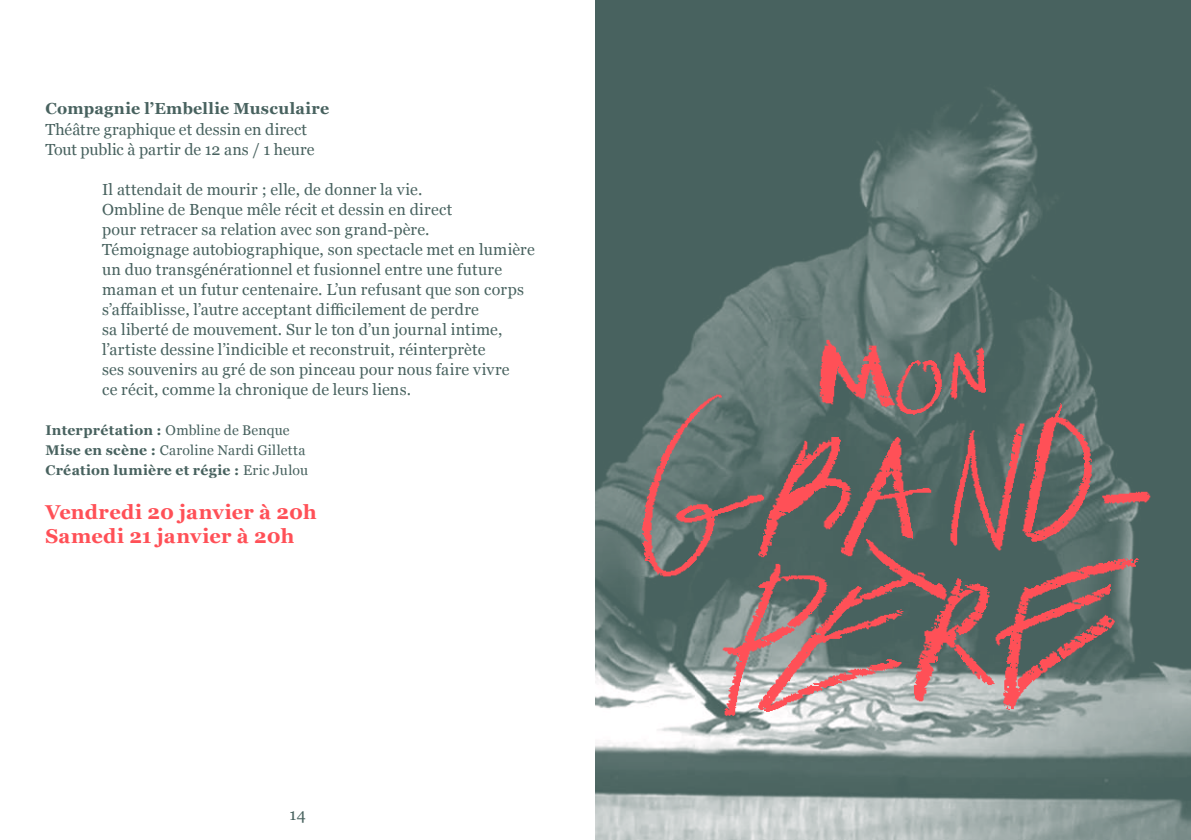
<style>
.page{position:relative;width:1191px;height:840px;background:#fff}
.page>*{position:absolute;margin:0;border:0;box-sizing:border-box;transform-origin:0 0}
.t1{font:700 20px/24px "Georgia";letter-spacing:.005em;color:#ff5057}
.t2{font:16px/20px "Georgia";letter-spacing:.01em;color:#48625f}
.t3{font:700 16px "Georgia";letter-spacing:.02em;color:#48625f}
.t4{font:700 14px/20px "Georgia";letter-spacing:.02em;color:#48625f}
.s1{font-weight:400}
</style>
<div class="page">
<img style="left:595px;top:0;width:596px;height:839px">
<img style="left:618px;top:337px;width:539px;height:398px">
<p class="t3" style="left:45px;top:97px;width:285px">Compagnie l’Embellie Musculaire</p>
<p class="t2" style="left:45px;top:118px;width:270px">Théâtre graphique et dessin en direct<br>Tout public à partir de 12 ans / 1 heure</p>
<p class="t2" style="left:102px;top:178px;width:434px">Il attendait de mourir ; elle, de donner la vie.<br>Ombline de Benque mêle récit et dessin en direct<br>pour retracer sa relation avec son grand-père.<br>Témoignage autobiographique, son spectacle met en lumière un duo transgénérationnel et fusionnel entre une future maman et un futur centenaire. L’un refusant que son corps s’affaiblisse, l’autre acceptant difficilement de perdre<br>sa liberté de mouvement. Sur le ton d’un journal intime, l’artiste dessine l’indicible et reconstruit, réinterprète<br>ses souvenirs au gré de son pinceau pour nous faire vivre<br>ce récit, comme la chronique de leurs liens.</p>
<p class="t4" style="left:45px;top:419px;width:264px">Interprétation : <span class="s1">Ombline de Benque<br></span>Mise en scène : <span class="s1">Caroline Nardi Gilletta<br></span>Création lumière et régie : <span class="s1">Eric Julou</span></p>
<p class="t1" style="left:45px;top:498px;width:273px">Vendredi 20 janvier à 20h<br>Samedi 21 janvier à 20h</p>
<p class="t2" style="left:289px;top:803px;width:18px">14</p>
</div>
